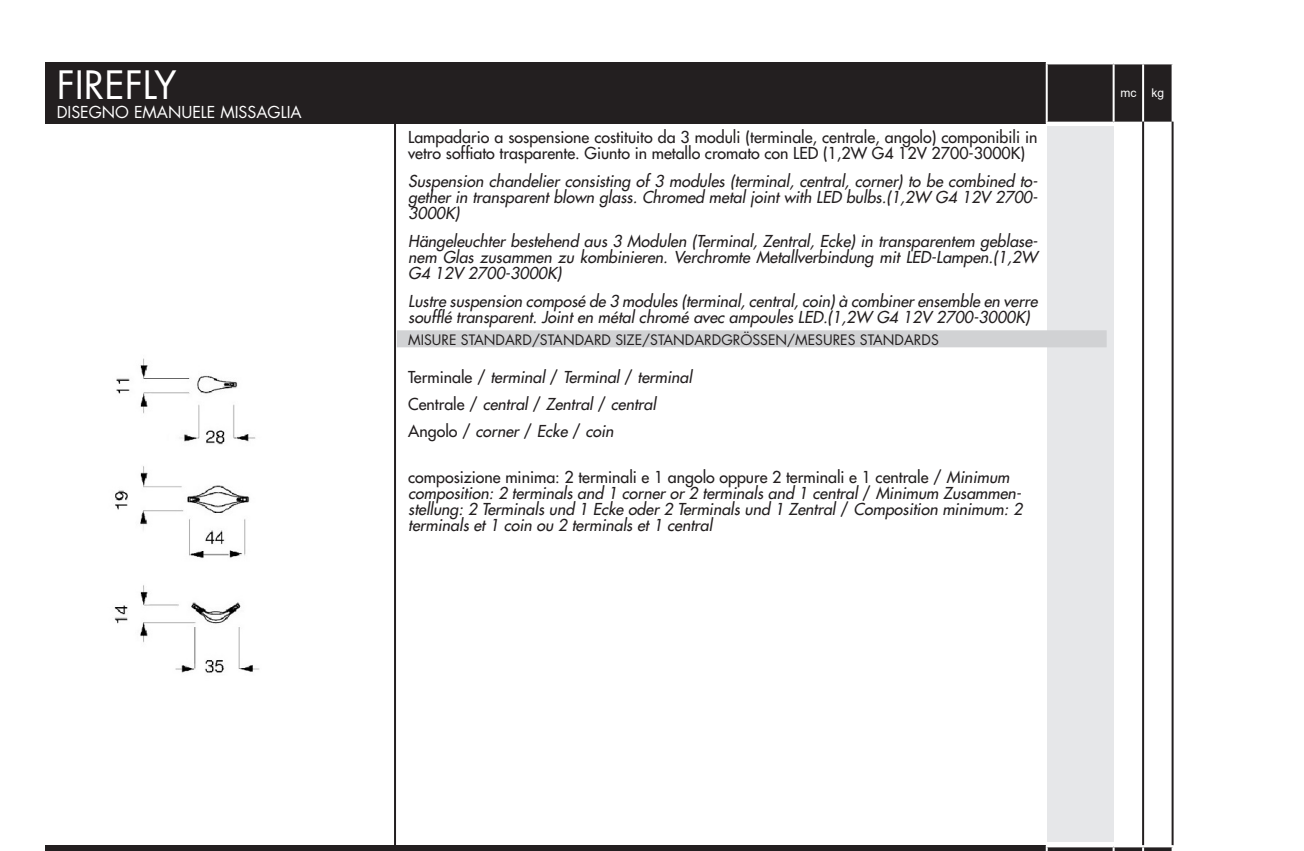
<style>
.page{position:relative;width:1304px;height:851px;background:#fff}
.page>*{position:absolute;margin:0;border:0;box-sizing:border-box;transform-origin:0 0}
.t1{font:38px "Futura Std";color:#fff}
.t2{font:italic 500 16px/16px "Futura Std";color:#231f20}
.t3{font:500 16px/16px "Futura Std";color:#231f20}
.t4{font:16px "Futura Std";color:#fff}
.t5{font:14px "Futura Std";color:#231f20}
.t6{font:12px "Arial";color:#fff}
.s1{font-style:normal}
</style>
<div class="page">
<div style="left:45px;top:62px;width:1001px;height:62px;background:#231f20"></div>
<div style="left:1048px;top:64px;width:124px;height:58px;background:#231f20"></div>
<hr style="left:1113px;top:64px;width:2px;height:58px;background:#fff">
<hr style="left:1142px;top:64px;width:2px;height:58px;background:#fff">
<div style="left:1047px;top:126px;width:67px;height:715px;background:#e6e7e9"></div>
<hr style="left:394px;top:122px;width:2px;height:723px;background:#231f20">
<hr style="left:1142px;top:122px;width:2px;height:723px;background:#231f20">
<hr style="left:1172px;top:122px;width:2px;height:723px;background:#231f20">
<img style="left:114px;top:358px;width:146px;height:315px">
<div style="left:397px;top:330px;width:710px;height:17px;background:#d1d2d4"></div>
<div style="left:45px;top:845px;width:1001px;height:5px;background:#231f20"></div>
<svg style="left:1046px;top:846px;width:127px;height:4px"></svg>
<h1 class="t1" style="left:57px;top:61px;width:122px">FIREFLY</h1>
<p class="t4" style="left:57px;top:102px;width:247px">DISEGNO EMANUELE MISSAGLIA</p>
<p class="t3" style="left:408px;top:129px;width:631px">Lampadario a sospensione costituito da 3 moduli (terminale, centrale, angolo) componibili in vetro soffiato trasparente. Giunto in metallo cromato con LED (1,2W G4 12V 2700-3000K)</p>
<p class="t2" style="left:408px;top:173px;width:631px;text-align:justify">Suspension chandelier consisting of 3 modules (terminal, central, corner) to be combined to&shy;gether in transparent blown glass. Chromed metal joint with LED bulbs.(1,2W G4 12V 2700- 3000K)</p>
<p class="t2" style="left:408px;top:233px;width:631px;text-align:justify">Hängeleuchter bestehend aus 3 Modulen (Terminal, Zentral, Ecke) in transparentem geblase&shy;nem Glas zusammen zu kombinieren. Verchromte Metallverbindung mit LED-Lampen.(1,2W G4 12V 2700-3000K)</p>
<p class="t2" style="left:408px;top:293px;width:631px">Lustre suspension composé de 3 modules (terminal, central, coin) à combiner ensemble en verre soufflé transparent. Joint en métal chromé avec ampoules LED.(1,2W G4 12V 2700-3000K)</p>
<p class="t5" style="left:408px;top:330px;width:532px">MISURE STANDARD/STANDARD SIZE/STANDARDGRÖSSEN/MESURES STANDARDS</p>
<p class="t2" style="left:408px;top:363px;width:285px;line-height:26.8px"><span class="s1">Terminale /</span> terminal <span class="s1">/</span> Terminal <span class="s1">/</span> terminal<br><span class="s1">Centrale /</span> central <span class="s1">/</span> Zentral <span class="s1">/</span> central<br><span class="s1">Angolo /</span> corner <span class="s1">/</span> Ecke <span class="s1">/</span> coin</p>
<p class="t2" style="left:408px;top:469px;width:616px"><span class="s1">composizione minima: 2 terminali e 1 angolo oppure 2 terminali e 1 centrale /</span> Minimum composition: 2 terminals and 1 corner or 2 terminals and 1 central <span class="s1">/</span> Minimum Zusammen&shy;stellung: 2 Terminals und 1 Ecke oder 2 Terminals und 1 Zentral <span class="s1">/</span> Composition minimum: 2 terminals et 1 coin ou 2 terminals et 1 central</p>
<p class="t6" style="left:1120px;top:85px;width:17px">mc</p>
<p class="t6" style="left:1151px;top:85px;width:14px">kg</p>
</div>
